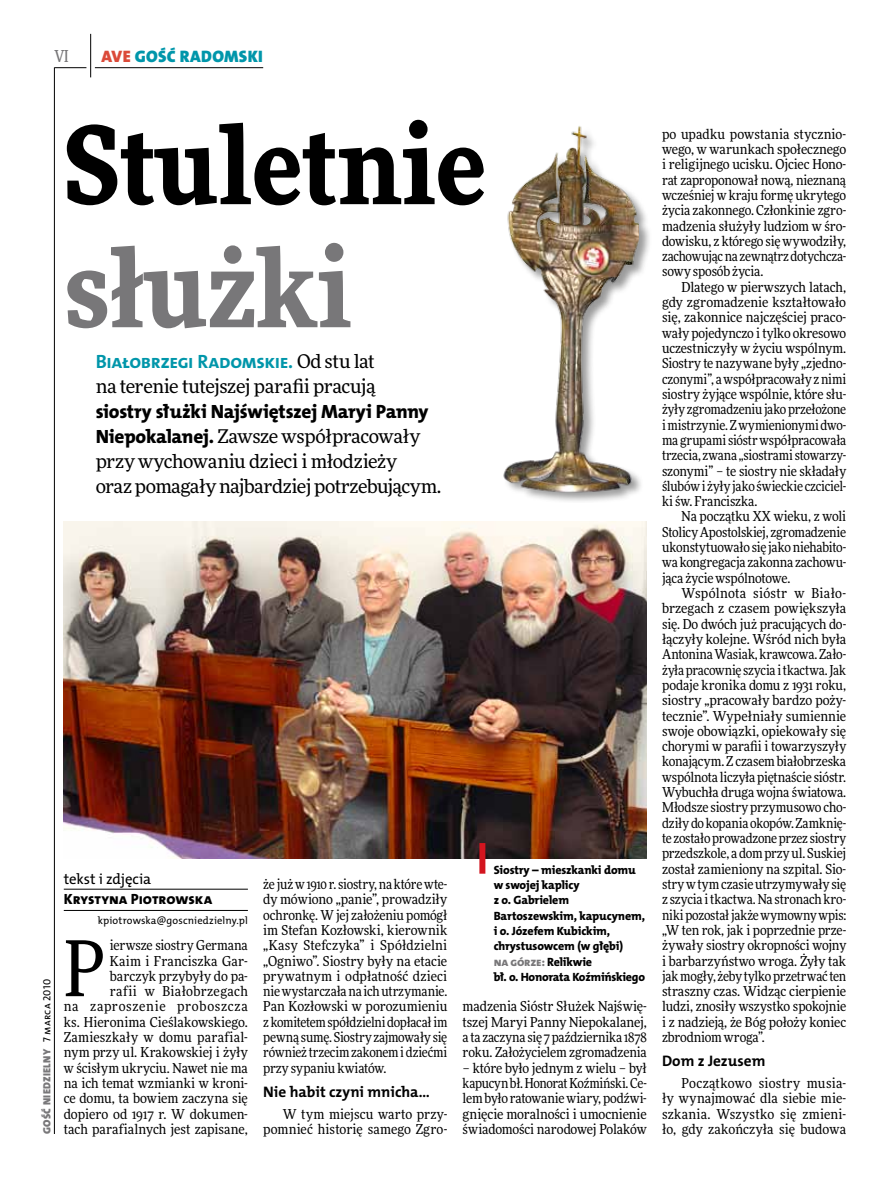
<style>
.page{position:relative;width:893px;height:1191px;background:#fff}
.page>*{position:absolute;margin:0;border:0;box-sizing:border-box;transform-origin:0 0}
.t1{font:900 108px "Freeday Narrow";color:#000}
.t2{font:900 108px "Freeday Narrow";color:#787779}
.t3{font:76.95px "Freeday Narrow News";color:#000}
.t4{font:19.35px "The Mix HP8 Ex Bld";letter-spacing:-.015em;color:#000}
.t5{font:19.35px "The Mix HP7 Bld";letter-spacing:-.025em;color:#0096aa}
.t6{font:18.9px/24.9px "Freeday News";letter-spacing:-.025em;color:#000}
.t7{font:16.65px "The Mix HP9 Blk";letter-spacing:.02em;color:#0096aa}
.t8{font:500 16.5px "Freeday Narrow";color:#787779;scale:.9 1}
.t9{font:15.3px "The Mix HP7 Bld";color:#000}
.t10{font:14.85px "The Mix HP8 Ex Bld";color:#000}
.t11{font:14.85px "The Mix HP5 Plain";letter-spacing:-.01em;color:#000}
.t12{font:13.65px/15.3px "Freeday Narrow News";color:#000;text-align:justify}
.t13{font:12px/15.3px "The Mix HP8 Ex Bld";letter-spacing:-.01em;color:#000}
.t14{font:10.5px "The Mix HP5 Plain";letter-spacing:.015em;color:#000}
.t15{font:10.5px "The Mix HP9 Blk";letter-spacing:.025em;color:#787779}
.s1{color:#db4a39}
.s2{font-family:"Freeday News";font-size:18.9px;color:#000}
.s3{font-family:"The Mix HP8 Ex Bld";font-size:19.35px}
.s4{font-family:"The Mix HP5 Plain";color:#000}
.s5{color:#787779}
</style>
<div class="page">
<hr style="left:54px;top:67px;width:1px;height:1067px;background:#000">
<hr style="left:90px;top:34px;width:1px;height:43px;background:#000">
<hr style="left:54px;top:67px;width:32px;height:1px;background:#000">
<hr style="left:95px;top:67px;width:168px;height:1px;background:#000">
<hr style="left:64px;top:889px;width:184px;height:1px;background:#000">
<hr style="left:64px;top:910px;width:184px;height:1px;background:#000">
<div style="left:503px;top:126px;width:148px;height:377px;background:#000;opacity:.4"></div>
<img style="left:503px;top:126px;width:135px;height:377px">
<img style="left:64px;top:521px;width:583px;height:337px">
<div style="left:479px;top:843px;width:6px;height:30px;background:#d3151f"></div>
<p class="t8" style="left:54px;top:46px;width:17px">VI</p>
<p class="t7" style="left:101px;top:46px;width:163px"><span class="s1">AVE</span> GOŚĆ RADOMSKI</p>
<h1 class="t1" style="left:64px;top:95px;width:424px">Stuletnie</h1>
<h1 class="t2" style="left:64px;top:218px;width:290px">służki</h1>
<h3 class="t5" style="left:96px;top:349px;width:281px">Białobrzegi Radomskie. <span class="s2">Od stu lat</span></h3>
<h3 class="t6" style="left:96px;top:373px;width:282px">na terenie tutejszej parafii pracują</h3>
<h3 class="t4" style="left:96px;top:399px;width:334px">siostry służki Najświętszej Maryi Panny</h3>
<h3 class="t6" style="left:96px;top:423px;width:347px"><span class="s3">Niepokalanej.</span> Zawsze współpracowały przy wychowaniu dzieci i młodzieży<br>oraz pomagały najbardziej potrzebującym.</h3>
<p class="t15" style="left:40px;top:1134px;width:156px;rotate:-90deg">GOŚĆ NIEDZIELNY <span class="s4">7 marca 2010</span></p>
<p class="t11" style="left:64px;top:869px;width:89px">tekst i zdjęcia</p>
<p class="t10" style="left:64px;top:889px;width:150px">Krystyna Piotrowska</p>
<p class="t14" style="left:98px;top:913px;width:152px">kpiotrowska@goscniedzielny.pl</p>
<p class="t12" style="left:64px;top:937px;width:186px;text-align:right">ierwsze siostry Germana<br>Kaim i Franciszka Gar&shy;barczyk przybyły do pa-<br>rafii w Białobrzegach<br>na zaproszenie proboszcza ks. Hieronima Cieślakowskiego.<br>Zamieszkały w domu parafial&shy;nym przy ul. Krakowskiej i żyły w ścisłym ukryciu. Nawet nie ma na ich temat wzmianki w kroni&shy;ce domu, ta bowiem zaczyna się dopiero od 1917 r. W dokumen&shy;tach parafialnych jest zapisane,</p>
<h2 class="t3" style="left:64px;top:921px;width:43px">P</h2>
<p class="t12" style="left:263px;top:876px;width:186px">że już w 1910 r. siostry, na które wte&shy;dy mówiono „panie”, prowadziły ochronkę. W jej założeniu pomógł im Stefan Kozłowski, kierownik „Kasy Stefczyka” i Spółdzielni „Ogniwo”. Siostry były na etacie prywatnym i odpłatność dzieci nie wystarczała na ich utrzymanie.<br>Pan Kozłowski w porozumieniu z komitetem spółdzielni dopłacał im pewną sumę. Siostry zajmowały się również trzecim zakonem i dziećmi przy sypaniu kwiatów.</p>
<p class="t9" style="left:263px;top:1081px;width:168px">Nie habit czyni mnicha…</p>
<p class="t12" style="left:263px;top:1106px;width:186px;text-align:right">W tym miejscu warto przy&shy;pomnieć historię samego Zgro-</p>
<p class="t13" style="left:494px;top:862px;width:153px">Siostry – mieszkanki domu w swojej kaplicy<br>z o. Gabrielem<br>Bartoszewskim, kapucynem, i o. Józefem Kubickim, chrystusowcem (w głębi)<br><span class="s5">na górze:</span> Relikwie<br>bł. o. Honorata Koźmińskiego</p>
<p class="t12" style="left:463px;top:998px;width:186px">madzenia Sióstr Służek Najświę&shy;tszej Maryi Panny Niepokalanej, a ta zaczyna się 7 października 1878 roku. Założycielem zgromadzenia</p>
<p class="t12" style="left:463px;top:1060px;width:186px">– które było jednym z wielu – był kapucyn bł. Honorat Koźmiński. Ce&shy;lem było ratowanie wiary, podźwi&shy;gnięcie moralności i umocnienie świadomości narodowej Polaków</p>
<p class="t12" style="left:662px;top:126px;width:186px">po upadku powstania stycznio&shy;wego, w warunkach społecznego i religijnego ucisku. Ojciec Hono&shy;rat zaproponował nową, nieznaną wcześniej w kraju formę ukrytego życia zakonnego. Członkinie zgro&shy;madzenia służyły ludziom w śro&shy;dowisku, z którego się wywodziły, zachowując na zewnątrz dotychcza&shy;sowy sposób życia.</p>
<p class="t12" style="left:662px;top:279px;width:186px;text-indent:20px">Dlatego w pierwszych latach, gdy zgromadzenie kształtowało się, zakonnice najczęściej praco&shy;wały pojedynczo i tylko okresowo uczestniczyły w życiu wspólnym.<br>Siostry te nazywane były „zjedno&shy;czonymi”, a współpracowały z nimi siostry żyjące wspólnie, które słu&shy;żyły zgromadzeniu jako przełożone i mistrzynie. Z wymienionymi dwo&shy;ma grupami sióstr współpracowała trzecia, zwana „siostrami stowarzy&shy;szonymi” – te siostry nie składały ślubów i żyły jako świeckie czciciel&shy;ki św. Franciszka.</p>
<p class="t12" style="left:662px;top:509px;width:186px;text-indent:20px">Na początku XX wieku, z woli Stolicy Apostolskiej, zgromadzenie ukonstytuowało się jako niehabito&shy;wa kongregacja zakonna zachowu&shy;jąca życie wspólnotowe.</p>
<p class="t12" style="left:662px;top:585px;width:186px;text-indent:20px">Wspólnota sióstr w Biało&shy;brzegach z czasem powiększyła się. Do dwóch już pracujących do&shy;łączyły kolejne. Wśród nich była Antonina Wasiak, krawcowa. Zało&shy;żyła pracownię szycia i tkactwa. Jak podaje kronika domu z 1931 roku, siostry „pracowały bardzo poży&shy;tecznie”. Wypełniały sumiennie swoje obowiązki, opiekowały się chorymi w parafii i towarzyszyły konającym. Z czasem białobrzeska wspólnota liczyła piętnaście sióstr.<br>Wybuchła druga wojna światowa.<br>Młodsze siostry przymusowo cho&shy;dziły do kopania okopów. Zamknię&shy;te zostało prowadzone przez siostry przedszkole, a dom przy ul. Suskiej został zamieniony na szpital. Sio&shy;stry w tym czasie utrzymywały się z szycia i tkactwa. Na stronach kro&shy;niki pozostał jakże wymowny wpis: „W ten rok, jak i poprzednie prze&shy;żywały siostry okropności wojny i barbarzyństwo wroga. Żyły tak jak mogły, żeby tylko przetrwać ten straszny czas. Widząc cierpienie ludzi, znosiły wszystko spokojnie i z nadzieją, że Bóg położy koniec zbrodniom wroga”.</p>
<p class="t9" style="left:662px;top:1051px;width:105px">Dom z Jezusem</p>
<p class="t12" style="left:662px;top:1075px;width:186px;text-indent:20px">Początkowo siostry musia&shy;ły wynajmować dla siebie mie&shy;szkania. Wszystko się zmieni&shy;ło, gdy zakończyła się budowa</p>
</div>
